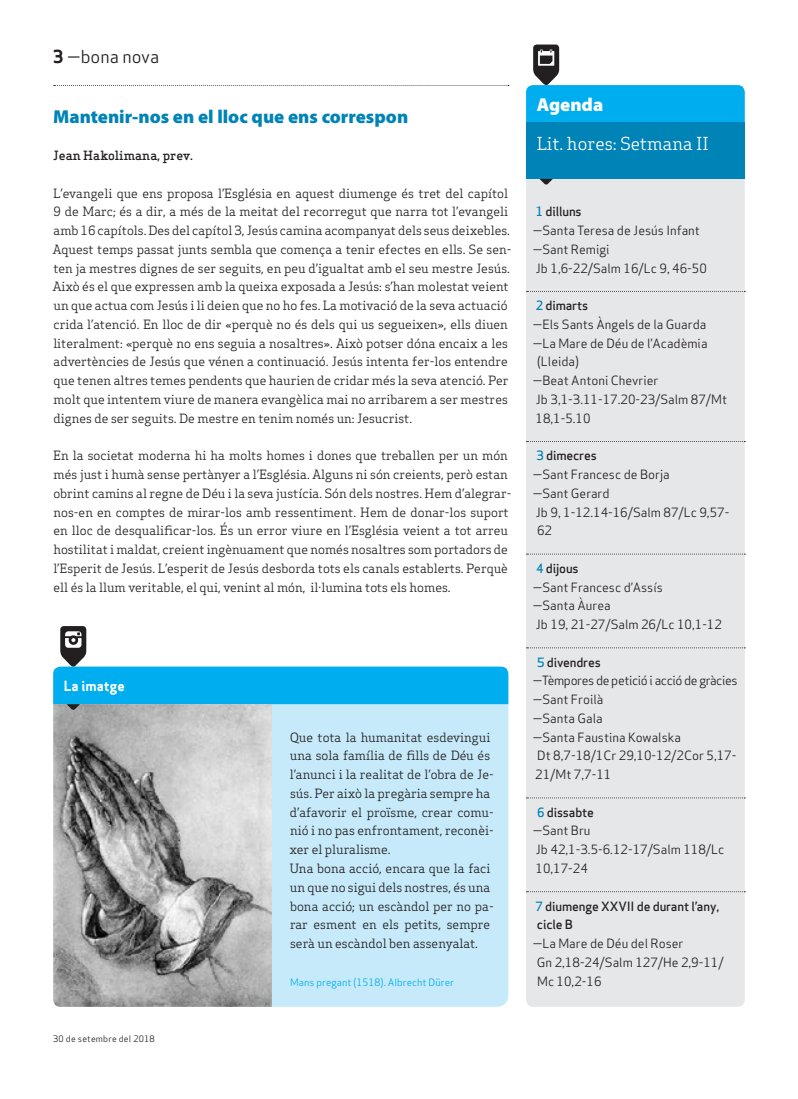
<style>
.page{position:relative;width:798px;height:1099px;background:#fff}
.page>*{position:absolute;margin:0;border:0;box-sizing:border-box;transform-origin:0 0}
.Titular_Petit{font:900 18.75px "Myriad Pro";color:#0083b6}
.Titular_Secció{font:900 18.75px "Myriad Pro";color:#fff}
.Subtitol_Secció{font:17.5px "Apex Serif";color:#fff}
.Capçalera{font:17.5px "Apex Sans Book T";color:#231f20}
.Titular_Secció_Petit{font:13.75px "Apex Sans Bold T";color:#fff}
.Text_General{font:12.5px/18.8px "Apex Serif";color:#231f20}
.Text_General-2{font:12.5px/18.8px "Apex Sans Book T";color:#231f20}
.Text_General-3{font:12.5px/18.8px "Apex Sans Medium T";letter-spacing:-.01em;color:#231f20}
.Text_General-4{font:12.5px "Apex Sans Book T";letter-spacing:-.03em;color:#231f20}
.Autors{font:500 12.5px "Apex Serif";color:#231f20}
.Credit_La_Imatge{font:10px "Apex Sans Book T";color:#00aeef}
.Data_Peu{font:8.75px "Apex Sans Book T";letter-spacing:.02em;color:#231f20}
.s1{font-family:"Apex Sans Bold T"}
.s2{color:#0083b6}
</style>
<div class="page">
<svg style="left:54px;top:85px;width:454px;height:1px"></svg>
<div style="left:526px;top:179px;width:218px;height:827px;background:#e6e7e9"></div>
<svg style="left:526px;top:291px;width:219px;height:1px"></svg>
<svg style="left:526px;top:441px;width:219px;height:1px"></svg>
<svg style="left:526px;top:553px;width:219px;height:1px"></svg>
<svg style="left:526px;top:647px;width:219px;height:1px"></svg>
<svg style="left:526px;top:797px;width:219px;height:1px"></svg>
<svg style="left:526px;top:891px;width:219px;height:1px"></svg>
<svg style="left:526px;top:45px;width:218px;height:78px"></svg>
<div style="left:526px;top:123px;width:218px;height:56px;background:#0083b6"></div>
<svg style="left:539px;top:179px;width:13px;height:6px"></svg>
<div style="left:53px;top:666px;width:455px;height:340px;background:#c6eafa;border-radius:11px"></div>
<img style="left:53px;top:710px;width:219px;height:296px">
<svg style="left:53px;top:626px;width:455px;height:84px"></svg>
<p class="Capçalera" style="left:53px;top:46px;width:107px"><span class="s1">3</span> —bona nova</p>
<p class="Titular_Petit" style="left:53px;top:104px;width:356px">Mantenir-nos en el lloc que ens correspon</p>
<p class="Autors" style="left:53px;top:148px;width:141px">Jean Hakolimana, prev.</p>
<p class="Text_General" style="left:53px;top:183px;width:460px">L’evangeli que ens proposa l’Església en aquest diumenge és tret del capítol 9 de Marc; és a dir, a més de la meitat del recorregut que narra tot l’evangeli amb 16 capítols. Des del capítol 3, Jesús camina acompanyat dels seus deixebles.<br>Aquest temps passat junts sembla que comença a tenir efectes en ells. Se sen&shy;ten ja mestres dignes de ser seguits, en peu d’igualtat amb el seu mestre Jesús.<br>Això és el que expressen amb la queixa exposada a Jesús: s’han molestat veient un que actua com Jesús i li deien que no ho fes. La motivació de la seva actuació crida l’atenció. En lloc de dir «perquè no és dels qui us segueixen», ells diuen literalment: «perquè no ens seguia a nosaltres». Això potser dóna encaix a les advertències de Jesús que vénen a continuació. Jesús intenta fer-los entendre que tenen altres temes pendents que haurien de cridar més la seva atenció. Per molt que intentem viure de manera evangèlica mai no arribarem a ser mestres dignes de ser seguits. De mestre en tenim només un: Jesucrist.</p>
<p class="Text_General" style="left:53px;top:446px;width:459px">En la societat moderna hi ha molts homes i dones que treballen per un món més just i humà sense pertànyer a l’Església. Alguns ni són creients, però estan obrint camins al regne de Déu i la seva justícia. Són dels nostres. Hem d’alegrar&shy;nos-en en comptes de mirar-los amb ressentiment. Hem de donar-los suport en lloc de desqualificar-los. És un error viure en l’Església veient a tot arreu hostilitat i maldat, creient ingènuament que només nosaltres som portadors de l’Esperit de Jesús. L’esperit de Jesús desborda tots els canals establerts. Perquè ell és la llum veritable, el qui, venint al món, il·lumina tots els homes.</p>
<p class="Titular_Secció_Petit" style="left:64px;top:677px;width:62px">La imatge</p>
<p class="Data_Peu" style="left:53px;top:1032px;width:103px">30 de setembre del 2018</p>
<p class="Text_General" style="left:289px;top:727px;width:206px">Que tota la humanitat esdevingui una sola família de fills de Déu és l’anunci i la realitat de l’obra de Je&shy;sús. Per això la pregària sempre ha d’afavorir el proïsme, crear comu&shy;nió i no pas enfrontament, reconèi&shy;xer el pluralisme.</p>
<p class="Text_General" style="left:289px;top:858px;width:205px">Una bona acció, encara que la faci un que no sigui dels nostres, és una bona acció; un escàndol per no pa&shy;rar esment en els petits, sempre serà un escàndol ben assenyalat.</p>
<p class="Credit_La_Imatge" style="left:290px;top:975px;width:165px">Mans pregant (1518). Albrecht Dürer</p>
<p class="Titular_Secció" style="left:536px;top:92px;width:68px">Agenda</p>
<p class="Subtitol_Secció" style="left:536px;top:133px;width:174px">Lit. hores: Setmana II</p>
<p class="Text_General-3" style="left:535px;top:202px;width:47px"><span class="s2">1</span> dilluns</p>
<p class="Text_General-2" style="left:532px;top:221px;width:169px">—Santa Teresa de Jesús Infant</p>
<p class="Text_General-2" style="left:532px;top:240px;width:78px">—Sant Remigi</p>
<p class="Text_General-2" style="left:535px;top:258px;width:173px">Jb 1,6-22/Salm 16/Lc 9, 46-50</p>
<p class="Text_General-3" style="left:535px;top:296px;width:54px"><span class="s2">2</span> dimarts</p>
<p class="Text_General-2" style="left:532px;top:315px;width:175px">—Els Sants Àngels de la Guarda</p>
<p class="Text_General-2" style="left:537px;top:333px;width:172px;text-indent:-4px">—La Mare de Déu de l’Acadèmia (Lleida)</p>
<p class="Text_General-2" style="left:532px;top:371px;width:127px">—Beat Antoni Chevrier</p>
<p class="Text_General-2" style="left:535px;top:390px;width:193px">Jb 3,1-3.11-17.20-23/Salm 87/Mt<br>18,1-5.10</p>
<p class="Text_General-3" style="left:536px;top:446px;width:62px"><span class="s2">3</span> dimecres</p>
<p class="Text_General-2" style="left:532px;top:465px;width:139px">—Sant Francesc de Borja</p>
<p class="Text_General-2" style="left:532px;top:483px;width:78px">—Sant Gerard</p>
<p class="Text_General-2" style="left:535px;top:502px;width:195px">Jb 9, 1-12.14-16/Salm 87/Lc 9,57-<br>62</p>
<p class="Text_General-3" style="left:536px;top:558px;width:44px"><span class="s2">4</span> dijous</p>
<p class="Text_General-2" style="left:532px;top:577px;width:132px">—Sant Francesc d’Assís</p>
<p class="Text_General-2" style="left:532px;top:596px;width:79px">—Santa Àurea</p>
<p class="Text_General-2" style="left:535px;top:615px;width:188px">Jb 19, 21-27/Salm 26/Lc 10,1-12</p>
<p class="Text_General-3" style="left:537px;top:652px;width:65px"><span class="s2">5</span> divendres</p>
<p class="Text_General-4" style="left:532px;top:672px;width:206px">—Tèmpores de petició i acció de gràcies</p>
<p class="Text_General-2" style="left:532px;top:690px;width:72px">—Sant Froilà</p>
<p class="Text_General-2" style="left:532px;top:708px;width:71px">—Santa Gala</p>
<p class="Text_General-2" style="left:532px;top:727px;width:150px">—Santa Faustina Kowalska</p>
<p class="Text_General-2" style="left:535px;top:746px;width:203px">Dt 8,7-18/1Cr 29,10-12/2Cor 5,17-<br>21/Mt 7,7-11</p>
<p class="Text_General-3" style="left:537px;top:802px;width:58px"><span class="s2">6</span> dissabte</p>
<p class="Text_General-2" style="left:532px;top:821px;width:59px">—Sant Bru</p>
<p class="Text_General-2" style="left:535px;top:840px;width:190px">Jb 42,1-3.5-6.12-17/Salm 118/Lc<br>10,17-24</p>
<p class="Text_General-3" style="left:535px;top:896px;width:185px"><span class="s2">7</span> diumenge XXVII de durant l’any, cicle B</p>
<p class="Text_General-2" style="left:532px;top:933px;width:152px">—La Mare de Déu del Roser</p>
<p class="Text_General-2" style="left:536px;top:952px;width:188px">Gn 2,18-24/Salm 127/He 2,9-11/<br>Mc 10,2-16</p>
</div>
